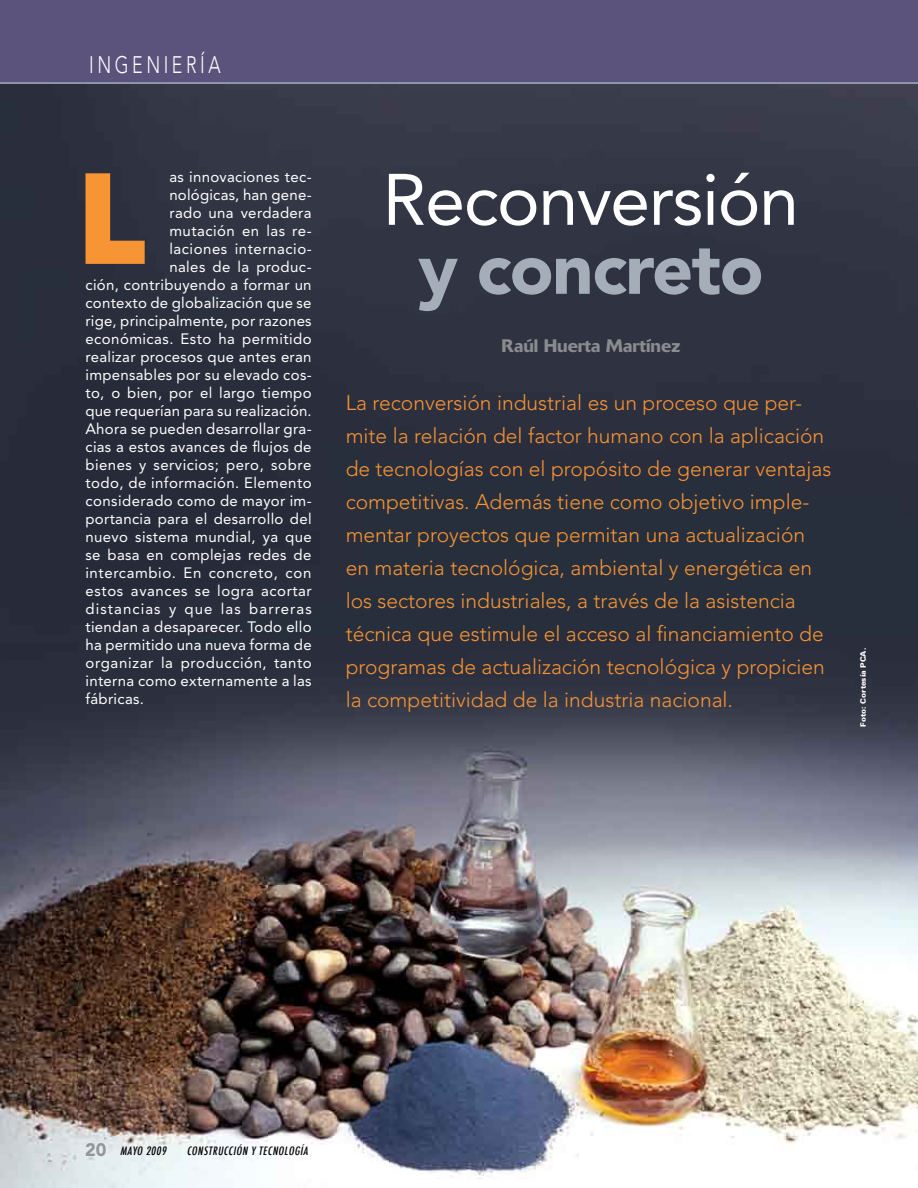
<style>
.page{position:relative;width:918px;height:1188px;background:#fff}
.page>*{position:absolute;margin:0;border:0;box-sizing:border-box;transform-origin:0 0}
.t1{font:900 119.4px "Avenir";color:#f79434}
.t2{font:72px/69px "Avenir";letter-spacing:-.02em;color:#fff;text-align:center}
.t3{font:300 23.7px "Avenir";letter-spacing:.2em;color:#fff;scale:.75 1}
.t4{font:300 21px/33px "Avenir";color:#f79434}
.t5{font:500 18px "Delta";color:#8a8c8e}
.t6{font:15px "Avenir";letter-spacing:.02em;color:#fff}
.t7{font:15px "Avenir";letter-spacing:.045em;color:#fff}
.t8{font:15px "Avenir";letter-spacing:.04em;color:#fff}
.t9{font:15px "Avenir";letter-spacing:.07em;color:#fff}
.t10{font:italic 500 condensed 11.25px "Futura";color:#000}
.t11{font:900 7.5px "Univers";color:#fff}
.s1{font-weight:900;color:#a5adb9}
.s2{font-family:"Avenir";font-weight:900;font-style:normal;font-stretch:normal;font-size:18px;color:#939598}
</style>
<div class="page">
<img style="left:0;top:84px;width:918px;height:1104px">
<div style="left:0;top:0;width:918px;height:82px;background:#5b537c"></div>
<svg style="left:83px;top:170px;width:65px;height:97px;background:#61493b"></svg>
<hr style="left:0;top:82px;width:918px;height:2px;background:#a5adb9">
<p class="t3" style="left:89px;top:51px;width:177px">INGENIERÍA</p>
<p class="t6" style="left:169px;top:168px;width:144px">as innovaciones tec-</p>
<p class="t6" style="left:169px;top:186px;width:144px">nológicas, han gene-</p>
<p class="t6" style="left:169px;top:204px;width:144px">rado una verdadera</p>
<p class="t6" style="left:169px;top:222px;width:144px">mutación en las re-</p>
<p class="t6" style="left:169px;top:240px;width:144px">laciones internacio-</p>
<p class="t6" style="left:169px;top:258px;width:144px">nales de la produc-</p>
<p class="t6" style="left:85px;top:276px;width:228px">ción, contribuyendo a formar un</p>
<p class="t6" style="left:85px;top:294px;width:228px">contexto de globalización que se</p>
<p class="t6" style="left:85px;top:312px;width:228px">rige, principalmente, por razones</p>
<p class="t6" style="left:85px;top:330px;width:228px">económicas. Esto ha permitido</p>
<p class="t6" style="left:85px;top:348px;width:228px">realizar procesos que antes eran</p>
<p class="t6" style="left:85px;top:366px;width:228px">impensables por su elevado cos-</p>
<p class="t6" style="left:85px;top:384px;width:228px">to, o bien, por el largo tiempo</p>
<p class="t6" style="left:85px;top:402px;width:228px">que requerían para su realización.</p>
<p class="t6" style="left:85px;top:420px;width:228px">Ahora se pueden desarrollar gra-</p>
<p class="t6" style="left:85px;top:438px;width:228px">cias a estos avances de flujos de</p>
<p class="t6" style="left:85px;top:456px;width:228px">bienes y servicios; pero, sobre</p>
<p class="t6" style="left:85px;top:474px;width:228px">todo, de información. Elemento</p>
<p class="t6" style="left:85px;top:492px;width:228px">considerado como de mayor im-</p>
<p class="t6" style="left:85px;top:510px;width:228px">portancia para el desarrollo del</p>
<p class="t6" style="left:85px;top:528px;width:228px">nuevo sistema mundial, ya que</p>
<p class="t6" style="left:85px;top:546px;width:228px">se basa en complejas redes de</p>
<p class="t8" style="left:85px;top:564px;width:228px">intercambio. En concreto, con</p>
<p class="t6" style="left:85px;top:582px;width:228px">estos avances se logra acortar</p>
<p class="t9" style="left:85px;top:600px;width:228px">distancias y que las barreras</p>
<p class="t6" style="left:85px;top:618px;width:228px">tiendan a desaparecer. Todo ello</p>
<p class="t6" style="left:85px;top:636px;width:228px">ha permitido una nueva forma de</p>
<p class="t7" style="left:85px;top:654px;width:228px">organizar la producción, tanto</p>
<p class="t6" style="left:85px;top:672px;width:228px">interna como externamente a las</p>
<p class="t6" style="left:85px;top:690px;width:60px">fábricas.</p>
<p class="t1" style="left:79px;top:147px;width:66px">L</p>
<p class="t2" style="left:383px;top:166px;width:418px">Reconversión <span class="s1">y concreto</span></p>
<p class="t5" style="left:502px;top:334px;width:180px">Raúl Huerta Martínez</p>
<p class="t4" style="left:346px;top:386px;width:487px">La reconversión industrial es un proceso que per&shy;mite la relación del factor humano con la aplicación de tecnologías con el propósito de generar ventajas competitivas. Además tiene como objetivo imple&shy;mentar proyectos que permitan una actualización en materia tecnológica, ambiental y energética en los sectores industriales, a través de la asistencia técnica que estimule el acceso al financiamiento de programas de actualización tecnológica y propicien la competitividad de la industria nacional.</p>
<p class="t11" style="left:858px;top:727px;width:80px;rotate:-90deg">Foto: Cortesía PCA.</p>
<p class="t10" style="left:85px;top:1143px;width:85px"><span class="s2">2 0</span> MAYO 2009</p>
<p class="t10" style="left:187px;top:1143px;width:124px">CONSTRUCCIÓN Y TECNOLOGÍA</p>
<p class="t10" style="left:223px;top:1143px;width:6px">C</p>
</div>
